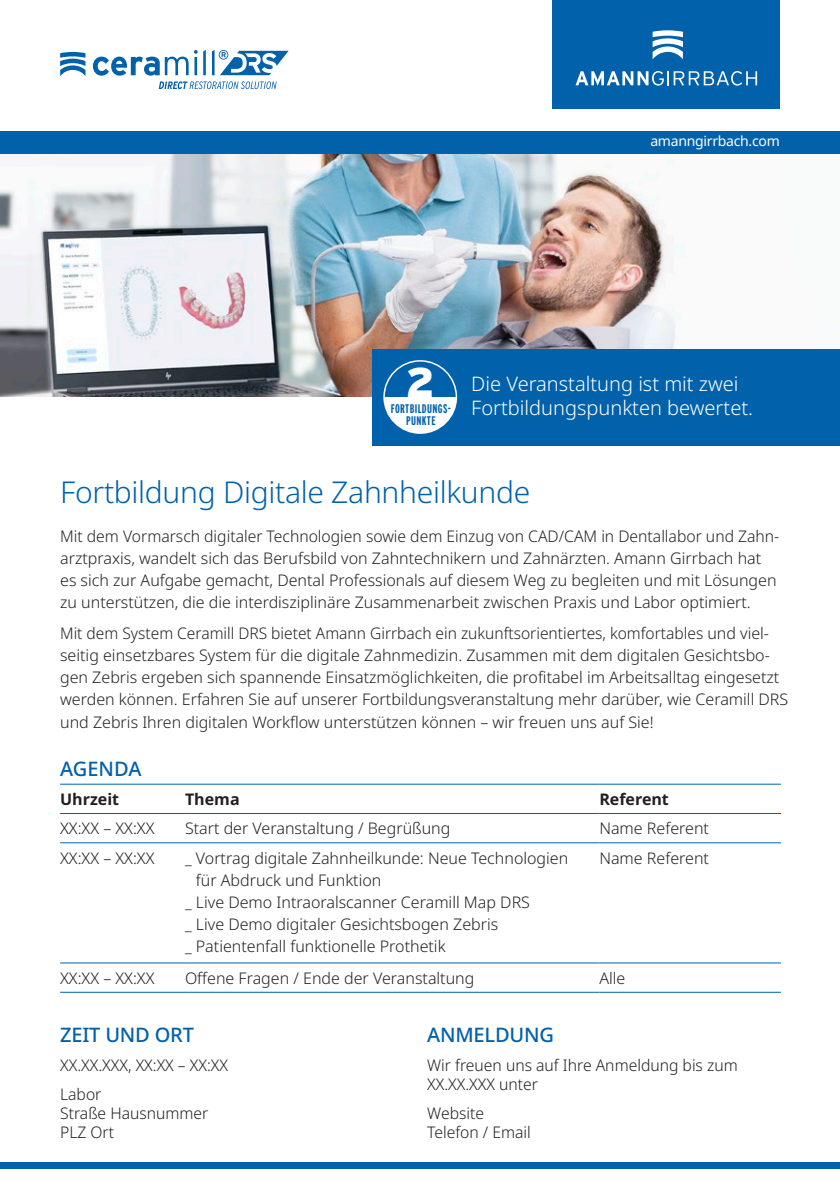
<style>
.page{position:relative;width:840px;height:1191px;background:#fff}
.page>*{position:absolute;margin:0;border:0;box-sizing:border-box;transform-origin:0 0}
.t1{font:900 41.6px "Interstate";color:#fff}
.t2{font:300 30px "Noto Sans";letter-spacing:-.01em;color:#0161ab}
.t3{font:300 20px "Noto Sans";color:#fff}
.t4{font:500 20px "Noto Sans";letter-spacing:-.01em;color:#0161ab}
.t5{font:300 16px/22px "Noto Sans";color:#231f20}
.t6{font:700 16px "Noto Sans";color:#231f20}
.t7{font:14px "Noto Sans";letter-spacing:-.02em;color:#fff}
.t8{font:700 extra-condensed 12.4px/12.4px "Interstate";letter-spacing:.03em;color:#0161ab;text-align:center}
</style>
<div class="page">
<div style="left:0;top:1162px;width:839px;height:6px;background:#0161ab"></div>
<img style="left:0;top:153px;width:686px;height:244px">
<div style="left:552px;top:0;width:227px;height:108px;background:#0161ab"></div>
<svg style="left:652px;top:30px;width:30px;height:29px"></svg>
<svg style="left:575px;top:71px;width:181px;height:15px"></svg>
<div style="left:0;top:131px;width:839px;height:22px;background:#0161ab"></div>
<svg style="left:60px;top:52px;width:25px;height:24px"></svg>
<svg style="left:93px;top:50px;width:195px;height:39px"></svg>
<div style="left:372px;top:349px;width:467px;height:96px;background:#0161ab"></div>
<svg style="left:383px;top:360px;width:74px;height:74px"></svg>
<hr style="left:60px;top:784px;width:125px;height:1px;background:#0161ab">
<hr style="left:185px;top:784px;width:414px;height:1px;background:#0161ab">
<hr style="left:599px;top:784px;width:181px;height:1px;background:#0161ab">
<hr style="left:60px;top:813px;width:125px;height:1px;background:#0161ab">
<hr style="left:185px;top:813px;width:414px;height:1px;background:#0161ab">
<hr style="left:599px;top:813px;width:181px;height:1px;background:#0161ab">
<hr style="left:60px;top:842px;width:125px;height:1px;background:#0161ab">
<hr style="left:185px;top:842px;width:414px;height:1px;background:#0161ab">
<hr style="left:599px;top:842px;width:181px;height:1px;background:#0161ab">
<hr style="left:60px;top:962px;width:125px;height:1px;background:#0161ab">
<hr style="left:185px;top:962px;width:414px;height:1px;background:#0161ab">
<hr style="left:599px;top:962px;width:181px;height:1px;background:#0161ab">
<hr style="left:60px;top:992px;width:125px;height:1px;background:#0161ab">
<hr style="left:185px;top:992px;width:414px;height:1px;background:#0161ab">
<hr style="left:599px;top:992px;width:181px;height:1px;background:#0161ab">
<p class="t7" style="left:650px;top:131px;width:131px">amanngirrbach.com</p>
<p class="t1" style="left:405px;top:357px;width:31px">2</p>
<p class="t8" style="left:390px;top:402px;width:62px">FORTBILDUNGS-<br>PUNKTE</p>
<p class="t3" style="left:471px;top:370px;width:269px">Die Veranstaltung ist mit zwei</p>
<p class="t3" style="left:471px;top:394px;width:283px">Fortbildungspunkten bewertet.</p>
<p class="t2" style="left:60px;top:471px;width:471px">Fortbildung Digitale Zahnheilkunde</p>
<p class="t5" style="left:60px;top:525px;width:720px">Mit dem Vormarsch digitaler Technologien sowie dem Einzug von CAD/CAM in Dentallabor und Zahn&shy;arztpraxis, wandelt sich das Berufsbild von Zahntechnikern und Zahnärzten. Amann Girrbach hat es sich zur Aufgabe gemacht, Dental Professionals auf diesem Weg zu begleiten und mit Lösungen zu unterstützen, die die interdisziplinäre Zusammenarbeit zwischen Praxis und Labor optimiert.</p>
<p class="t5" style="left:60px;top:623px;width:729px">Mit dem System Ceramill DRS bietet Amann Girrbach ein zukunftsorientiertes, komfortables und viel&shy;seitig einsetzbares System für die digitale Zahnmedizin. Zusammen mit dem digitalen Gesichtsbo&shy;gen Zebris ergeben sich spannende Einsatzmöglichkeiten, die profitabel im Arbeitsalltag eingesetzt werden können. Erfahren Sie auf unserer Fortbildungsveranstaltung mehr darüber, wie Ceramill DRS und Zebris Ihren digitalen Workflow unterstützen können – wir freuen uns auf Sie!</p>
<p class="t4" style="left:60px;top:754px;width:83px">AGENDA</p>
<p class="t6" style="left:60px;top:788px;width:60px">Uhrzeit</p>
<p class="t6" style="left:185px;top:788px;width:56px">Thema</p>
<p class="t6" style="left:599px;top:788px;width:71px">Referent</p>
<p class="t5" style="left:60px;top:818px;width:96px">XX:XX – XX:XX</p>
<p class="t5" style="left:185px;top:818px;width:267px">Start der Veranstaltung / Begrüßung</p>
<p class="t5" style="left:599px;top:818px;width:111px">Name Referent</p>
<p class="t5" style="left:60px;top:847px;width:96px">XX:XX – XX:XX</p>
<p class="t5" style="left:196px;top:847px;width:374px;text-indent:-11px">_ Vortrag digitale Zahnheilkunde: Neue Technologien für Abdruck und Funktion</p>
<p class="t5" style="left:185px;top:891px;width:346px">_ Live Demo Intraoralscanner Ceramill Map DRS</p>
<p class="t5" style="left:185px;top:913px;width:314px">_ Live Demo digitaler Gesichtsbogen Zebris</p>
<p class="t5" style="left:185px;top:935px;width:262px">_ Patientenfall funktionelle Prothetik</p>
<p class="t5" style="left:599px;top:847px;width:111px">Name Referent</p>
<p class="t5" style="left:60px;top:967px;width:96px">XX:XX – XX:XX</p>
<p class="t5" style="left:185px;top:967px;width:291px">Offene Fragen / Ende der Veranstaltung</p>
<p class="t5" style="left:599px;top:967px;width:27px">Alle</p>
<p class="t4" style="left:60px;top:1021px;width:135px">ZEIT UND ORT</p>
<p class="t5" style="left:60px;top:1054px;width:169px">XX.XX.XXX, XX:XX – XX:XX</p>
<p class="t5" style="left:60px;top:1084px;width:150px;line-height:19.2px">Labor<br>Straße Hausnummer<br>PLZ Ort</p>
<p class="t4" style="left:427px;top:1021px;width:128px">ANMELDUNG</p>
<p class="t5" style="left:427px;top:1056px;width:312px;line-height:19.2px">Wir freuen uns auf Ihre Anmeldung bis zum<br>XX.XX.XXX unter</p>
<p class="t5" style="left:427px;top:1104px;width:105px;line-height:19.2px">Website<br>Telefon / Email</p>
</div>
